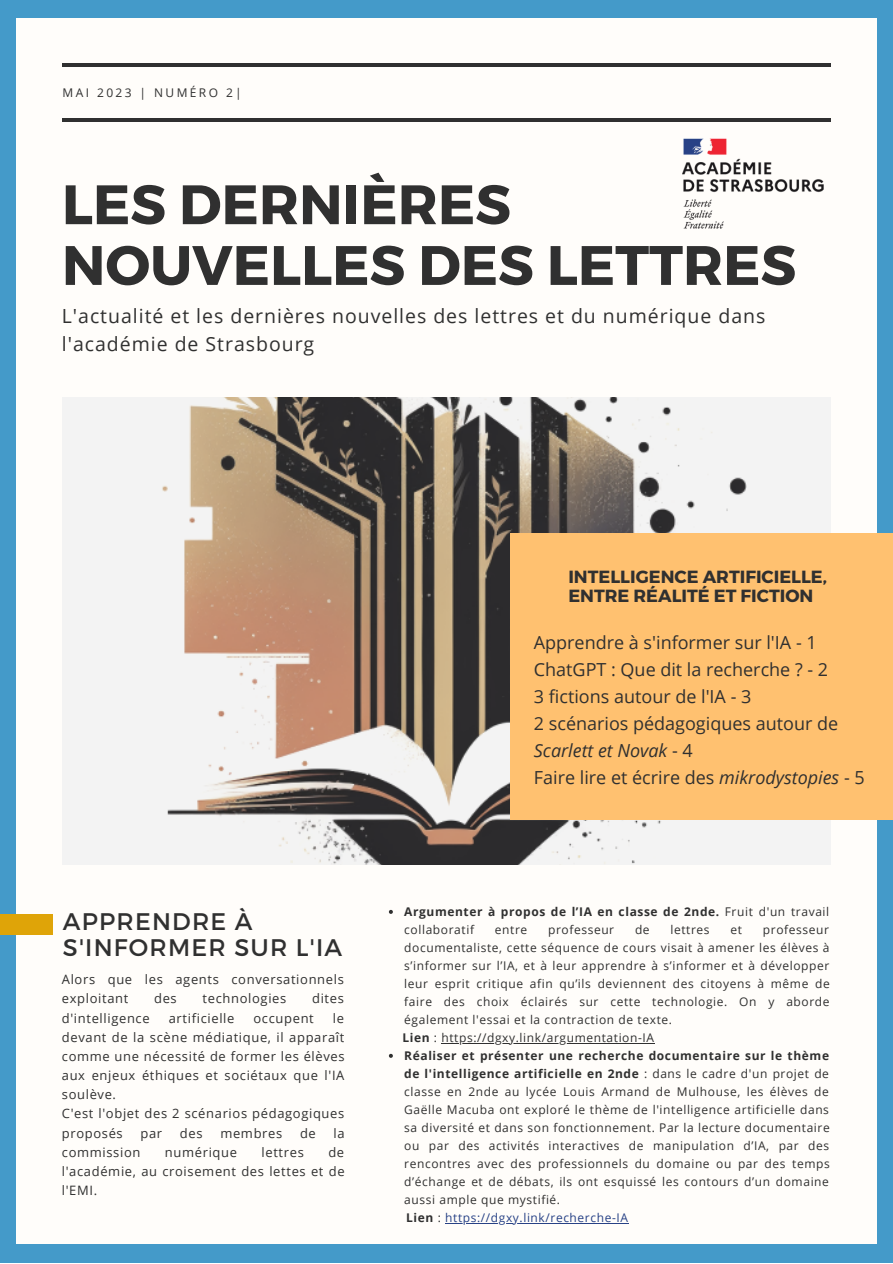
<style>
.page{position:relative;width:893px;height:1264px;background:#fff}
.page>*{position:absolute;margin:0;border:0;box-sizing:border-box;transform-origin:0 0}
.t1{font:700 55.5px/60.8px "Montserrat";color:#303030}
.t2{font:24px/25.8px "Montserrat";letter-spacing:.05em;color:#303030}
.t3{font:19.5px/28px "Open Sans";letter-spacing:.05em;color:#303030}
.t4{font:18px/27px "Open Sans";color:#303030}
.t5{font:700 17.55px/19px "Montserrat";color:#303030}
.t6{font:12.9px/19.2px "Open Sans";letter-spacing:.05em;color:#303030}
.t7{font:12px/18px "Open Sans";letter-spacing:.05em;color:#303030;text-align:justify}
.t8{font:700 12px/18px "Open Sans";letter-spacing:.05em;color:#303030}
.t9{font:12px "Open Sans";letter-spacing:.05em;color:#284286}
.t10{font:12px "Open Sans";letter-spacing:.2em;color:#303030}
.s1{font-style:italic}
.s2{font-weight:400}
.s3{font-weight:700}
.s4{font-weight:700;color:#303030}
.s5{color:#303030}
</style>
<div class="page">
<div style="left:0;top:0;width:892px;height:1262px;background:#449ac9"></div>
<div style="left:17px;top:18px;width:859px;height:1226px;background:#fffdfa"></div>
<img style="left:62px;top:398px;width:768px;height:466px">
<hr style="left:63px;top:119px;width:767px;height:3px;background:#303030">
<hr style="left:63px;top:63px;width:767px;height:4px;background:#303030">
<div style="left:509px;top:533px;width:383px;height:286px;background:#ffc170"></div>
<div style="left:0;top:914px;width:52px;height:20px;background:#dfa408"></div>
<img style="left:682px;top:138px;width:142px;height:91px">
<svg style="left:389px;top:909px;width:4px;height:4px"></svg>
<svg style="left:389px;top:1053px;width:4px;height:4px"></svg>
<hr style="left:441px;top:1042px;width:213px;height:1px;background:#303030">
<hr style="left:445px;top:1222px;width:183px;height:1px;background:#284286">
<p class="t10" style="left:63px;top:84px;width:181px">MAI 2023 | NUMÉRO 2|</p>
<p class="t1" style="left:62px;top:171px;width:735px">LES DERNIÈRES<br>NOUVELLES DES LETTRES</p>
<p class="t3" style="left:62px;top:301px;width:705px">L'actualité et les dernières nouvelles des lettres et du numérique dans l'académie de Strasbourg</p>
<p class="t5" style="left:568px;top:566px;width:260px">INTELLIGENCE ARTIFICIELLE,<br>ENTRE RÉALITÉ ET FICTION</p>
<p class="t4" style="left:534px;top:628px;width:284px">Apprendre à s'informer sur l'IA - 1</p>
<p class="t4" style="left:534px;top:655px;width:296px">ChatGPT : Que dit la recherche ? - 2</p>
<p class="t4" style="left:534px;top:682px;width:219px">3 fictions autour de l'IA - 3</p>
<p class="t4" style="left:534px;top:709px;width:306px">2 scénarios pédagogiques autour de<br><span class="s1">Scarlett et Novak</span> - 4</p>
<p class="t4" style="left:534px;top:763px;width:332px">Faire lire et écrire des <span class="s1">mikrodystopies</span> - 5</p>
<p class="t2" style="left:63px;top:907px;width:281px">APPRENDRE À<br>S'INFORMER SUR L'IA</p>
<p class="t8" style="left:404px;top:902px;width:426px">Argumenter à propos de l’IA en classe de 2nde. <span class="s2">Fruit d'un travail collaboratif</span></p>
<p class="t7" style="left:404px;top:920px;width:427px;text-indent:358px">professeur documentaliste, cette séquence de cours visait à amener les élèves à s’informer sur l’IA, et à leur apprendre à s’informer et à développer leur esprit critique afin qu’ils deviennent des citoyens à même de faire des choix éclairés sur cette technologie. On y aborde également l'essai et la contraction de texte.</p>
<p class="t7" style="left:404px;top:1046px;width:427px"><span class="s3">Réaliser et présenter une recherche documentaire sur le thème de l'intelligence artificielle en 2nde</span> : dans le cadre d'un projet de classe en 2nde au lycée Louis Armand de Mulhouse, les élèves de Gaëlle Macuba ont exploré le thème de l'intelligence artificielle dans sa diversité et dans son fonctionnement. Par la lecture documentaire ou par des activités interactives de manipulation d’IA, par des rencontres avec des professionnels du domaine ou par des temps d’échange et de débats, ils ont esquissé les contours d’un domaine aussi ample que mystifié.</p>
<p class="t7" style="left:495px;top:920px;width:34px">entre</p>
<p class="t7" style="left:548px;top:920px;width:68px">professeur</p>
<p class="t7" style="left:635px;top:920px;width:16px">de</p>
<p class="t7" style="left:670px;top:920px;width:41px">lettres</p>
<p class="t7" style="left:730px;top:920px;width:13px">et</p>
<p class="t6" style="left:62px;top:969px;width:283px">Alors que les agents conversationnels exploitant</p>
<p class="t6" style="left:154px;top:988px;width:24px">des</p>
<p class="t6" style="left:202px;top:988px;width:85px">technologies</p>
<p class="t6" style="left:312px;top:988px;width:33px">dites</p>
<p class="t6" style="left:62px;top:1007px;width:89px">d'intelligence</p>
<p class="t6" style="left:169px;top:1007px;width:67px">artificielle</p>
<p class="t6" style="left:253px;top:1007px;width:62px">occupent</p>
<p class="t6" style="left:62px;top:1007px;width:284px;text-align:justify;text-indent:271px">le devant de la scène médiatique, il apparaît comme une nécessité de former les élèves aux enjeux éthiques et sociétaux que l'IA soulève.</p>
<p class="t6" style="left:62px;top:1103px;width:284px">C'est l'objet des 2 scénarios pédagogiques proposés</p>
<p class="t7" style="left:402px;top:1028px;width:253px"><span class="s3">Lien</span> : https://dgxy.link/argumentation-IA</p>
<p class="t6" style="left:140px;top:1122px;width:23px">par</p>
<p class="t6" style="left:180px;top:1122px;width:24px">des</p>
<p class="t6" style="left:220px;top:1122px;width:63px">membres</p>
<p class="t6" style="left:300px;top:1122px;width:17px">de</p>
<p class="t6" style="left:333px;top:1122px;width:13px">la</p>
<p class="t6" style="left:62px;top:1142px;width:80px">commission</p>
<p class="t6" style="left:165px;top:1142px;width:74px">numérique</p>
<p class="t6" style="left:261px;top:1142px;width:44px">lettres</p>
<p class="t6" style="left:62px;top:1142px;width:284px;text-align:justify;text-indent:266px">de l'académie, au croisement des lettes et de l'EMI.</p>
<p class="t9" style="left:406px;top:1208px;width:223px"><span class="s4">Lien</span> <span class="s5">:</span> https://dgxy.link/recherche-IA</p>
</div>
